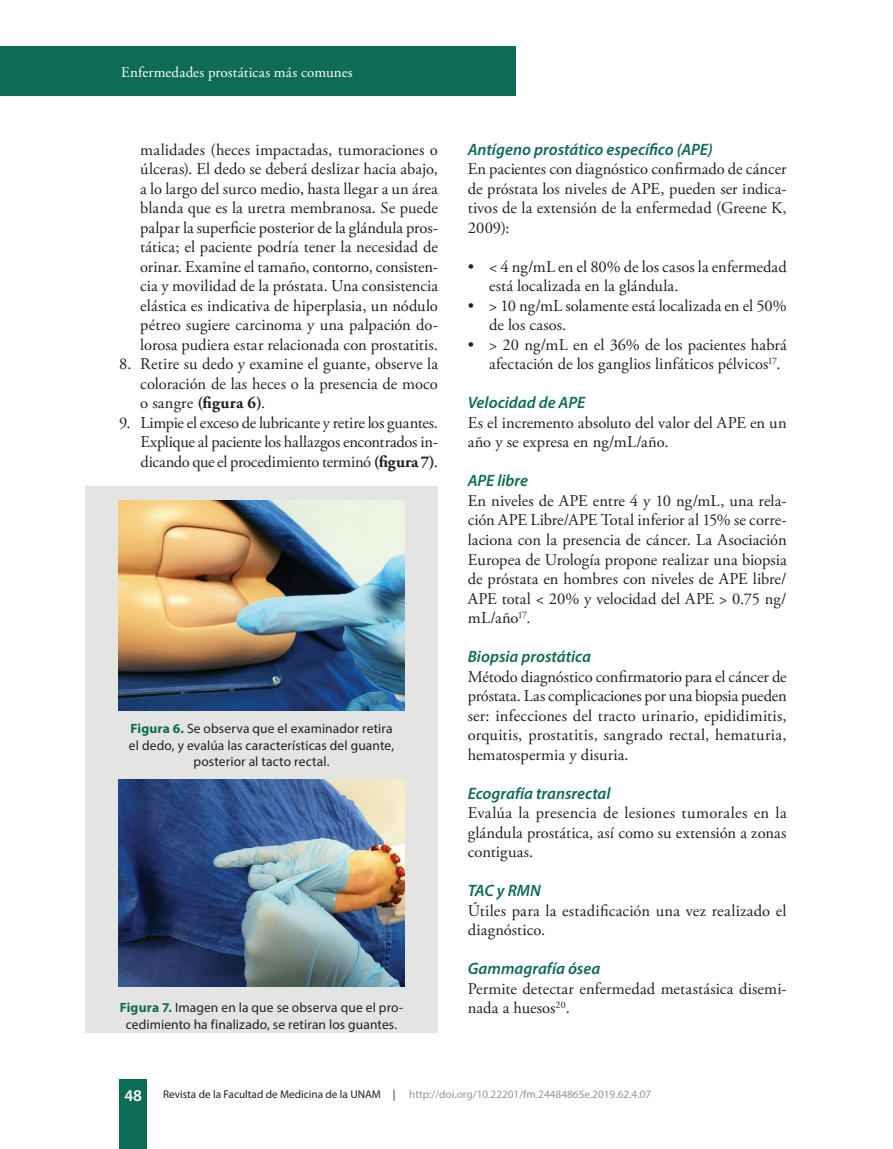
<style>
.page{position:relative;width:893px;height:1149px;background:#fff}
.page>*{position:absolute;margin:0;border:0;box-sizing:border-box;transform-origin:0 0}
.t1{font:16.5px/19.5px "Adobe Garamond Pro";letter-spacing:.005em;color:#231f20;text-align:justify}
.t2{font:italic 600 16.5px "Myriad Pro";color:#0e6b54}
.t3{font:600 16.5px "Myriad Pro";color:#fff}
.t4{font:15px "Adobe Garamond Pro";letter-spacing:.01em;color:#fff}
.t5{font:13.5px/16.5px "Myriad Pro";letter-spacing:.01em;color:#231f20;text-align:center}
.t6{font:11.25px "Myriad Pro";color:#939598}
.t7{font:11.25px "Myriad Pro";color:#231f20}
.s1{font-weight:700}
.s2{font-weight:700;color:#0e6b54}
</style>
<div class="page">
<div style="left:119px;top:1079px;width:28px;height:69px;background:#0e6b54"></div>
<div style="left:0;top:47px;width:516px;height:49px;background:#0e6b54"></div>
<div style="left:85px;top:486px;width:353px;height:546px;background:#e4e4e2"></div>
<img style="left:119px;top:500px;width:285px;height:209px">
<img style="left:119px;top:779px;width:285px;height:206px">
<p class="t4" style="left:121px;top:63px;width:233px">Enfermedades prostáticas más comunes</p>
<p class="t1" style="left:140px;top:140px;width:299px">malidades (heces impactadas, tumoraciones o úlceras). El dedo se deberá deslizar hacia abajo, a lo largo del surco medio, hasta llegar a un área blanda que es la uretra membranosa. Se puede palpar la superficie posterior de la glándula pros&shy;tática; el paciente podría tener la necesidad de orinar. Examine el tamaño, contorno, consisten&shy;cia y movilidad de la próstata. Una consistencia elástica es indicativa de hiperplasia, un nódulo pétreo sugiere carcinoma y una palpación do&shy;lorosa pudiera estar relacionada con prostatitis.</p>
<p class="t1" style="left:140px;top:355px;width:299px;text-indent:-21px">8. Retire su dedo y examine el guante, observe la coloración de las heces o la presencia de moco o sangre <span class="s1">(figura 6)</span>.</p>
<p class="t1" style="left:140px;top:413px;width:299px;text-indent:-21px">9. Limpie el exceso de lubricante y retire los guantes.<br>Explique al paciente los hallazgos encontrados in&shy;dicando que el procedimiento terminó <span class="s1">(figura 7)</span>.</p>
<p class="t5" style="left:129px;top:720px;width:267px"><span class="s2">Figura 6.</span> Se observa que el examinador retira el dedo, y evalúa las características del guante, posterior al tacto rectal.</p>
<p class="t5" style="left:120px;top:998px;width:285px"><span class="s2">Figura 7.</span> Imagen en la que se observa que el pro&shy;cedimiento ha finalizado, se retiran los guantes.</p>
<p class="t2" style="left:468px;top:139px;width:247px">Antígeno prostático específico (APE)</p>
<p class="t1" style="left:468px;top:160px;width:320px">En pacientes con diagnóstico confirmado de cáncer de próstata los niveles de APE, pueden ser indica&shy;tivos de la extensión de la enfermedad (Greene K, 2009):</p>
<p class="t1" style="left:489px;top:257px;width:299px;text-indent:-21px">• &lt; 4 ng/mL en el 80% de los casos la enfermedad está localizada en la glándula.</p>
<p class="t1" style="left:489px;top:296px;width:299px;text-indent:-21px">• &gt; 10 ng/mL solamente está localizada en el 50% de los casos.</p>
<p class="t1" style="left:489px;top:335px;width:299px;text-indent:-21px">• &gt; 20 ng/mL en el 36% de los pacientes habrá afectación de los ganglios linfáticos pélvicos<sup>17</sup>.</p>
<p class="t2" style="left:468px;top:392px;width:119px">Velocidad de APE</p>
<p class="t1" style="left:468px;top:413px;width:320px">Es el incremento absoluto del valor del APE en un año y se expresa en ng/mL/año.</p>
<p class="t2" style="left:468px;top:470px;width:62px">APE libre</p>
<p class="t1" style="left:468px;top:491px;width:321px">En niveles de APE entre 4 y 10 ng/mL, una rela&shy;ción APE Libre/APE Total inferior al 15% se corre&shy;laciona con la presencia de cáncer. La Asociación Europea de Urología propone realizar una biopsia de próstata en hombres con niveles de APE libre/ APE total &lt; 20% y velocidad del APE &gt; 0.75 ng/ mL/año<sup>17</sup>.</p>
<p class="t2" style="left:468px;top:645px;width:125px">Biopsia prostática</p>
<p class="t1" style="left:468px;top:667px;width:320px">Método diagnóstico confirmatorio para el cáncer de próstata. Las complicaciones por una biopsia pueden ser: infecciones del tracto urinario, epididimitis, orquitis, prostatitis, sangrado rectal, hematuria, hematospermia y disuria.</p>
<p class="t2" style="left:468px;top:782px;width:144px">Ecografía transrectal</p>
<p class="t1" style="left:468px;top:803px;width:321px">Evalúa la presencia de lesiones tumorales en la glándula prostática, así como su extensión a zonas contiguas.</p>
<p class="t2" style="left:468px;top:880px;width:75px">TAC y RMN</p>
<p class="t1" style="left:468px;top:901px;width:320px">Útiles para la estadificación una vez realizado el diagnóstico.</p>
<p class="t2" style="left:468px;top:958px;width:134px">Gammagrafía ósea</p>
<p class="t1" style="left:468px;top:979px;width:320px">Permite detectar enfermedad metastásica disemi&shy;nada a huesos<sup>20</sup>.</p>
<p class="t3" style="left:124px;top:1084px;width:19px">48</p>
<p class="t7" style="left:163px;top:1086px;width:234px">Revista de la Facultad de Medicina de la UNAM |</p>
<p class="t6" style="left:409px;top:1086px;width:243px">http://doi.org/10.22201/fm.24484865e.2019.62.4.07</p>
</div>
